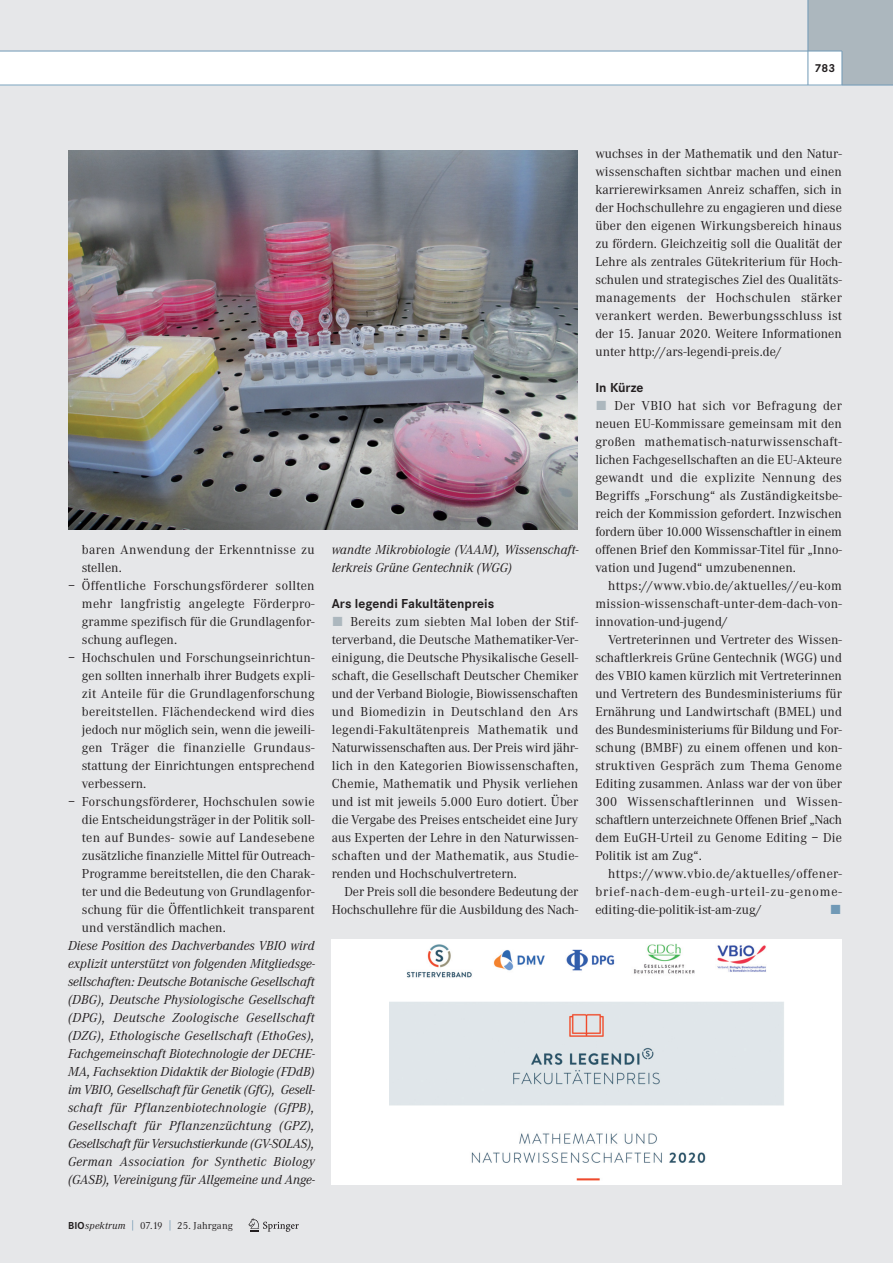
<style>
.page{position:relative;width:893px;height:1263px;background:#e6e7e9}
.page>*{position:absolute;margin:0;border:0;box-sizing:border-box;transform-origin:0 0}
.t1{font:13.5px/18px "Corporate A";letter-spacing:.005em;color:#231f20;text-align:justify}
.t2{font:italic 13.5px/18px "Corporate A";letter-spacing:.005em;color:#231f20}
.t3{font:13.5px/18px "Corporate A";letter-spacing:.025em;color:#231f20}
.t4{font:700 13.5px "Corporate S";letter-spacing:.005em;color:#231f20}
.t5{font:13.5px "The Sans Expert";color:#7099b6}
.t6{font:700 12px "Corporate S";color:#231f20}
.t7{font:10.5px "Corporate A";letter-spacing:.015em;color:#231f20}
.s1{font-family:"Corporate S";font-weight:700}
.s2{font-style:italic}
.s3{color:#5484a5}
.s4{font-family:"The Sans Expert";color:#acb7be}
</style>
<div class="page">
<div style="left:0;top:51px;width:808px;height:34px;background:#fff"></div>
<div style="left:808px;top:0;width:85px;height:85px;background:#acb7be"></div>
<div style="left:808px;top:51px;width:34px;height:34px;background:#fff"></div>
<hr style="left:0;top:51px;width:842px;height:1px;background:#7099b6">
<hr style="left:807px;top:0;width:1px;height:85px;background:#7099b6">
<hr style="left:0;top:85px;width:893px;height:1px;background:#7099b6">
<hr style="left:842px;top:51px;width:1px;height:34px;background:#7099b6">
<svg style="left:248px;top:1218px;width:51px;height:14px"></svg>
<img style="left:68px;top:151px;width:510px;height:378px">
<hr style="left:0;top:0;width:1px;height:1263px;background:#e6e7e9">
<div style="left:332px;top:939px;width:510px;height:245px;background:#fff"></div>
<img style="left:389px;top:943px;width:395px;height:238px">
<p class="t6" style="left:814px;top:64px;width:22px">783</p>
<p class="t3" style="left:82px;top:542px;width:234px">baren Anwendung der Erkenntnisse zu stellen.</p>
<p class="t1" style="left:82px;top:578px;width:234px;text-indent:-14px">– Öffentliche Forschungsförderer sollten mehr langfristig angelegte Förderpro&shy;gramme spezifisch für die Grundlagenfor&shy;schung auflegen.</p>
<p class="t1" style="left:82px;top:650px;width:234px;text-indent:-14px">– Hochschulen und Forschungseinrichtun&shy;gen sollten innerhalb ihrer Budgets expli&shy;zit Anteile für die Grundlagenforschung bereitstellen. Flächendeckend wird dies jedoch nur möglich sein, wenn die jeweili&shy;gen Träger die finanzielle Grundaus - stattung der Einrichtungen entsprechend verbessern.</p>
<p class="t1" style="left:82px;top:794px;width:234px;text-indent:-14px">– Forschungsförderer, Hochschulen sowie die Entscheidungsträger in der Politik soll&shy;ten auf Bundes- sowie auf Landesebene zusätzliche finanzielle Mittel für Outreach-Programme bereitstellen, die den Charak&shy;ter und die Bedeutung von Grundlagenfor&shy;schung für die Öffentlichkeit transparent und verständlich machen.</p>
<p class="t2" style="left:68px;top:938px;width:248px;text-align:justify">Diese Position des Dachverbandes VBIO wird explizit unterstützt von folgenden Mitgliedsge&shy;sellschaften: Deutsche Botanische Ge sellschaft (DBG), Deutsche Physiologische Gesellschaft (DPG), Deutsche Zoologische Gesellschaft (DZG), Ethologische Gesellschaft (EthoGes), Fachgemeinschaft Biotechnologie der DECHE-MA, Fachsektion Didaktik der Biologie (FDdB) im VBIO, Gesellschaft für Genetik (GfG), Gesell&shy;schaft für Pflanzenbiotechnologie (GfPB), Gesellschaft für Pflanzenzüchtung (GPZ), Gesellschaft für Versuchstierkunde (GV-SOLAS), German Association for Synthetic Biology (GASB), Vereinigung für Allgemeine und Ange-</p>
<p class="t7" style="left:68px;top:1221px;width:167px"><span class="s1">BIO</span><span class="s2">spektrum</span> <span class="s3">|</span> 07.19 <span class="s3">|</span> 25. Jahrgang</p>
<p class="t2" style="left:332px;top:542px;width:248px">wandte Mikrobiologie (VAAM), Wissenschaft&shy;lerkreis Grüne Gentechnik (WGG)</p>
<p class="t4" style="left:332px;top:599px;width:164px">Ars legendi Fakultätenpreis</p>
<p class="t1" style="left:332px;top:614px;width:248px"><span class="s4">ó</span> Bereits zum siebten Mal loben der Stif&shy;terverband, die Deutsche Mathematiker-Ver&shy;einigung, die Deutsche Physikalische Gesell&shy;schaft, die Gesellschaft Deutscher Chemiker und der Verband Biologie, Biowissenschaften und Biomedizin in Deutschland den Ars legendi-Fakultätenpreis Mathematik und Naturwissenschaften aus. Der Preis wird jähr&shy;lich in den Kategorien Biowissenschaften, Chemie, Mathematik und Physik verliehen und ist mit jeweils 5.000 Euro dotiert. Über die Vergabe des Preises entscheidet eine Jury aus Experten der Lehre in den Naturwissen&shy;schaften und der Mathematik, aus Studie&shy;renden und Hochschulvertretern.</p>
<p class="t1" style="left:332px;top:884px;width:248px;text-align:right">Der Preis soll die besondere Bedeutung der<br>Hochschullehre für die Ausbildung des Nach-</p>
<p class="t1" style="left:595px;top:146px;width:248px">wuchses in der Mathematik und den Natur&shy;wissenschaften sichtbar machen und einen karrierewirksamen Anreiz schaffen, sich in der Hochschullehre zu engagieren und diese über den eigenen Wirkungsbereich hinaus zu fördern. Gleichzeitig soll die Qualität der Lehre als zentrales Gütekriterium für Hoch&shy;schulen und strategisches Ziel des Qualitäts&shy;managements der Hochschulen stärker verankert werden. Bewerbungsschluss ist der 15. Januar 2020. Weitere Informationen unter http://ars-legendi-preis.de/</p>
<p class="t4" style="left:595px;top:383px;width:50px">In Kürze</p>
<p class="t1" style="left:595px;top:398px;width:248px"><span class="s4">ó</span> Der VBIO hat sich vor Befragung der neuen EU-Kommissare gemeinsam mit den großen mathematisch-naturwissenschaft&shy;lichen Fachgesellschaften an die EU-Akteure gewandt und die explizite Nennung des Begriffs „Forschung“ als Zuständigkeitsbe&shy;reich der Kommission gefordert. Inzwischen fordern über 10.000 Wissenschaftler in einem offenen Brief den Kommissar-Titel für „Inno&shy;vation und Jugend“ umzubenennen.</p>
<p class="t1" style="left:595px;top:578px;width:248px;text-indent:13px">https://www.vbio.de/aktuelles//eu-kom mission-wissenschaft-unter-dem-dach-von&shy;innovation-und-jugend/</p>
<p class="t1" style="left:595px;top:632px;width:248px;text-indent:13px">Vertreterinnen und Vertreter des Wissen&shy;schaftlerkreis Grüne Gentechnik (WGG) und des VBIO kamen kürzlich mit Vertreterinnen und Vertretern des Bundesministeriums für Ernährung und Landwirtschaft (BMEL) und des Bundesministeriums für Bildung und For&shy;schung (BMBF) zu einem offenen und kon&shy;struktiven Gespräch zum Thema Genome Editing zusammen. Anlass war der von über 300 Wissenschaftlerinnen und Wissen&shy;schaftlern unterzeichnete Offenen Brief „Nach dem EuGH-Urteil zu Genome Editing – Die Politik ist am Zug“.</p>
<p class="t1" style="left:595px;top:866px;width:248px;text-indent:13px">https://www.vbio.de/aktuelles/offener&shy;brief-nach-dem-eugh-urteil-zu-genome&shy;editing-die-politik-ist-am-zug/</p>
<p class="t5" style="left:830px;top:902px;width:13px">ó</p>
</div>
